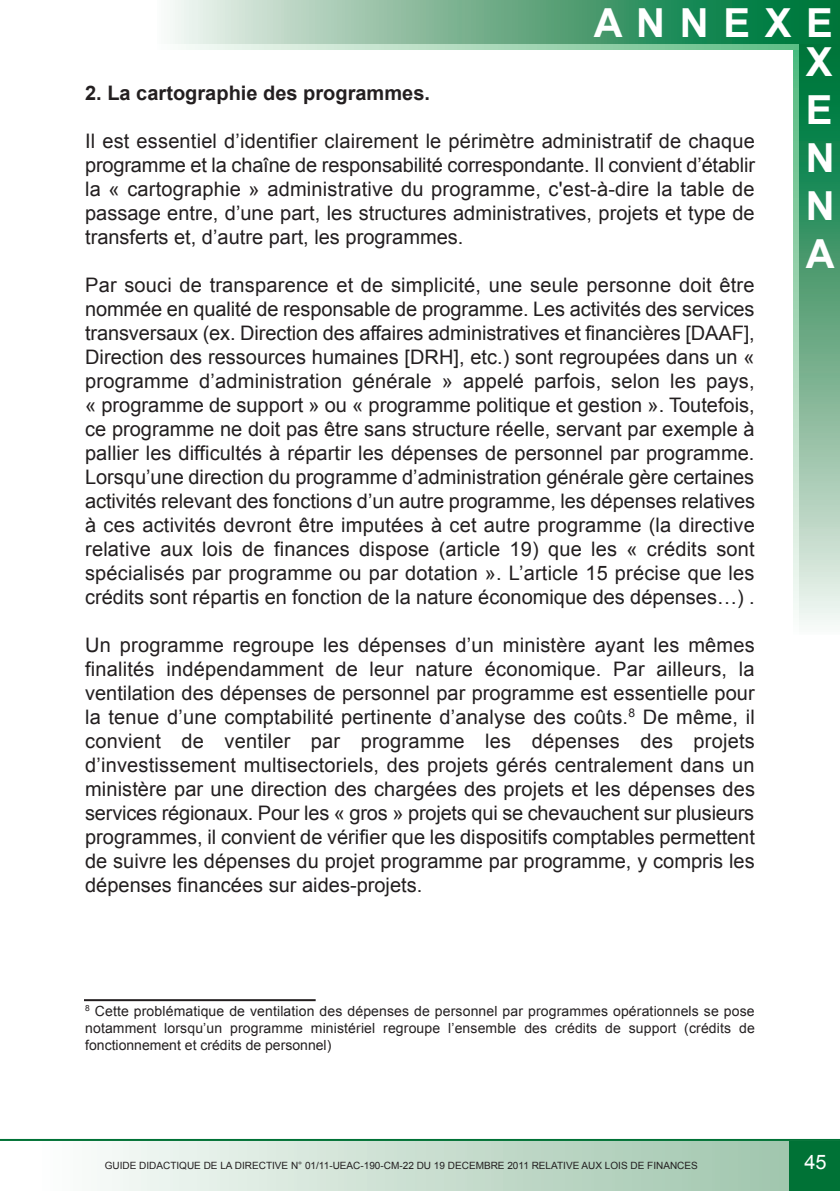
<style>
.page{position:relative;width:840px;height:1191px;background:#fff}
.page>*{position:absolute;margin:0;border:0;box-sizing:border-box;transform-origin:0 0}
.t1{font:700 40px/48px "Arial";color:#fff;text-align:right}
.t2{font:20px/24px "Arial";color:#231f20;text-align:justify}
.t3{font:700 20px "Arial";color:#231f20}
.t4{font:20px "Arial";color:#fff}
.t5{font:14px/16.8px "Arial";color:#231f20;text-align:justify}
.t6{font:10px "Arial";color:#231f20}
</style>
<div class="page">
<div style="left:42px;top:1141px;width:746px;height:50px;background:linear-gradient(to right,#fafdfb,#9fc4ac)"></div>
<hr style="left:0;top:1139px;width:839px;height:2px;background:#007236">
<div style="left:793px;top:27px;width:46px;height:607px;background:linear-gradient(to bottom,#4bb678,#fdfaf8)"></div>
<div style="left:157px;top:0;width:682px;height:50px;background:linear-gradient(to right,#fdfbf9,#54b87c)"></div>
<div style="left:799px;top:27px;width:40px;height:607px;background:linear-gradient(to bottom,#006725,#f2f1eb)"></div>
<div style="left:157px;top:0;width:682px;height:44px;background:linear-gradient(to right,#f3f2ec,#006c2c)"></div>
<div style="left:788px;top:1141px;width:51px;height:50px;background:#007236"></div>
<hr style="left:84px;top:999px;width:231px;height:2px;background:#231f20">
<h1 class="t1" style="left:593px;top:4px;width:240px;line-height:39px">A n n e x e x</h1>
<h1 class="t1" style="left:805px;top:86px;width:30px;text-align:justify">e n n A</h1>
<p class="t3" style="left:85px;top:82px;width:346px">2. La cartographie des programmes.</p>
<p class="t2" style="left:85px;top:129px;width:671px">Il est essentiel d’identifier clairement le périmètre administratif de chaque programme et la chaîne de responsabilité correspondante. Il convient d’établir la « cartographie » administrative du programme, c'est-à-dire la table de passage entre, d’une part, les structures administratives, projets et type de transferts et, d’autre part, les programmes.</p>
<p class="t2" style="left:85px;top:273px;width:671px">Par souci de transparence et de simplicité, une seule personne doit être nommée en qualité de responsable de programme. Les activités des services transversaux (ex. Direction des affaires administratives et financières [DAAF], Direction des ressources humaines [DRH], etc.) sont regroupées dans un « programme d’administration générale » appelé parfois, selon les pays, « programme de support » ou « programme politique et gestion ». Toutefois, ce programme ne doit pas être sans structure réelle, servant par exemple à pallier les difficultés à répartir les dépenses de personnel par programme.<br>Lorsqu’une direction du programme d’administration générale gère certaines activités relevant des fonctions d’un autre programme, les dépenses relatives à ces activités devront être imputées à cet autre programme (la directive relative aux lois de finances dispose (article 19) que les « crédits sont spécialisés par programme ou par dotation ». L’article 15 précise que les crédits sont répartis en fonction de la nature économique des dépenses…) .</p>
<p class="t2" style="left:85px;top:633px;width:671px">Un programme regroupe les dépenses d’un ministère ayant les mêmes finalités indépendamment de leur nature économique. Par ailleurs, la ventilation des dépenses de personnel par programme est essentielle pour la tenue d’une comptabilité pertinente d’analyse des coûts.<sup>8</sup> De même, il convient de ventiler par programme les dépenses des projets d’investissement multisectoriels, des projets gérés centralement dans un ministère par une direction des chargées des projets et les dépenses des services régionaux. Pour les « gros » projets qui se chevauchent sur plusieurs programmes, il convient de vérifier que les dispositifs comptables permettent de suivre les dépenses du projet programme par programme, y compris les dépenses financées sur aides-projets.</p>
<p class="t5" style="left:85px;top:1002px;width:670px"><sup>8</sup> Cette problématique de ventilation des dépenses de personnel par programmes opérationnels se pose notamment lorsqu’un programme ministériel regroupe l’ensemble des crédits de support (crédits de fonctionnement et crédits de personnel)</p>
<p class="t6" style="left:105px;top:1159px;width:594px">GUIDE DIDACTIQUE DE LA DIRECTIVE N° 01/11-UEAC-190-CM-22 DU 19 DECEMBRE 2011 RELATIVE AUX LOIS DE FINANCES</p>
<p class="t4" style="left:804px;top:1151px;width:24px">45</p>
</div>
